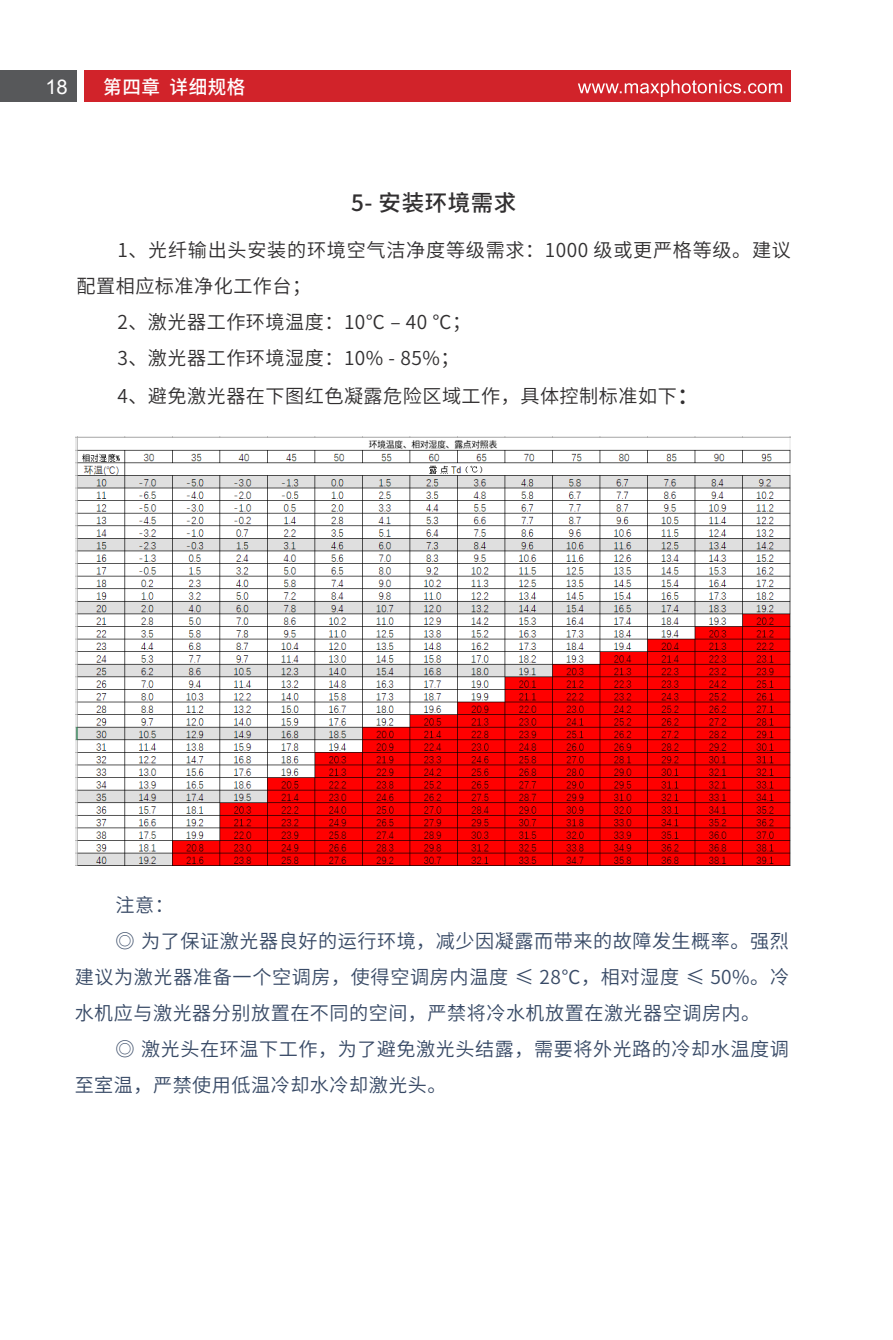
<style>
.page{position:relative;width:893px;height:1340px;background:#fff}
.page>*{position:absolute;margin:0;border:0;box-sizing:border-box;transform-origin:0 0}
._2-二级标题{font:500 22.5px "Source Han Sans SC";letter-spacing:.025em;color:#312f30}
.t1{font:20.25px "Arial";color:#fff}
._1-重要正文-蓝色字{font:19.12px/36px "Source Han Sans SC";letter-spacing:.025em;color:#384a66;text-align:justify}
._1-正文{font:19.12px/36px "Source Han Sans SC";letter-spacing:.025em;color:#312f30}
.t2{font:500 19.12px "Source Han Sans SC";letter-spacing:.025em;color:#fff}
.s1{font-weight:500;font-size:22.5px}
</style>
<div class="page">
<div style="left:84px;top:70px;width:707px;height:32px;background:#d1232a"></div>
<div style="left:0;top:70px;width:77px;height:32px;background:#57585a"></div>
<svg style="left:578px;top:80px;width:204px;height:17px"></svg>
<img style="left:75px;top:436px;width:716px;height:429px">
<p class="t1" style="left:45px;top:73px;width:24px">18</p>
<p class="t2" style="left:103px;top:76px;width:143px">第四章 详细规格</p>
<p class="_2-二级标题" style="left:351px;top:190px;width:167px">5- 安装环境需求</p>
<p class="_1-正文" style="left:77px;top:233px;width:716px;text-indent:41px">1、光纤输出头安装的环境空气洁净度等级需求：1000 级或更严格等级。建议配置相应标准净化工作台；</p>
<p class="_1-正文" style="left:117px;top:305px;width:355px">2、激光器工作环境温度：10℃ – 40 ℃；</p>
<p class="_1-正文" style="left:117px;top:341px;width:344px">3、激光器工作环境湿度：10% - 85%；</p>
<p class="_1-正文" style="left:117px;top:378px;width:584px">4、避免激光器在下图红色凝露危险区域工作，具体控制标准如下<span class="s1">：</span></p>
<p class="_1-重要正文-蓝色字" style="left:116px;top:887px;width:60px">注意：</p>
<p class="_1-重要正文-蓝色字" style="left:75px;top:923px;width:716px;text-indent:41px">◎ 为了保证激光器良好的运行环境，减少因凝露而带来的故障发生概率。强烈建议为激光器准备一个空调房，使得空调房内温度 ≤ 28℃，相对湿度 ≤ 50%。冷水机应与激光器分别放置在不同的空间，严禁将冷水机放置在激光器空调房内。</p>
<p class="_1-重要正文-蓝色字" style="left:75px;top:1031px;width:716px;text-indent:41px">◎ 激光头在环温下工作，为了避免激光头结露，需要将外光路的冷却水温度调至室温，严禁使用低温冷却水冷却激光头。</p>
</div>
